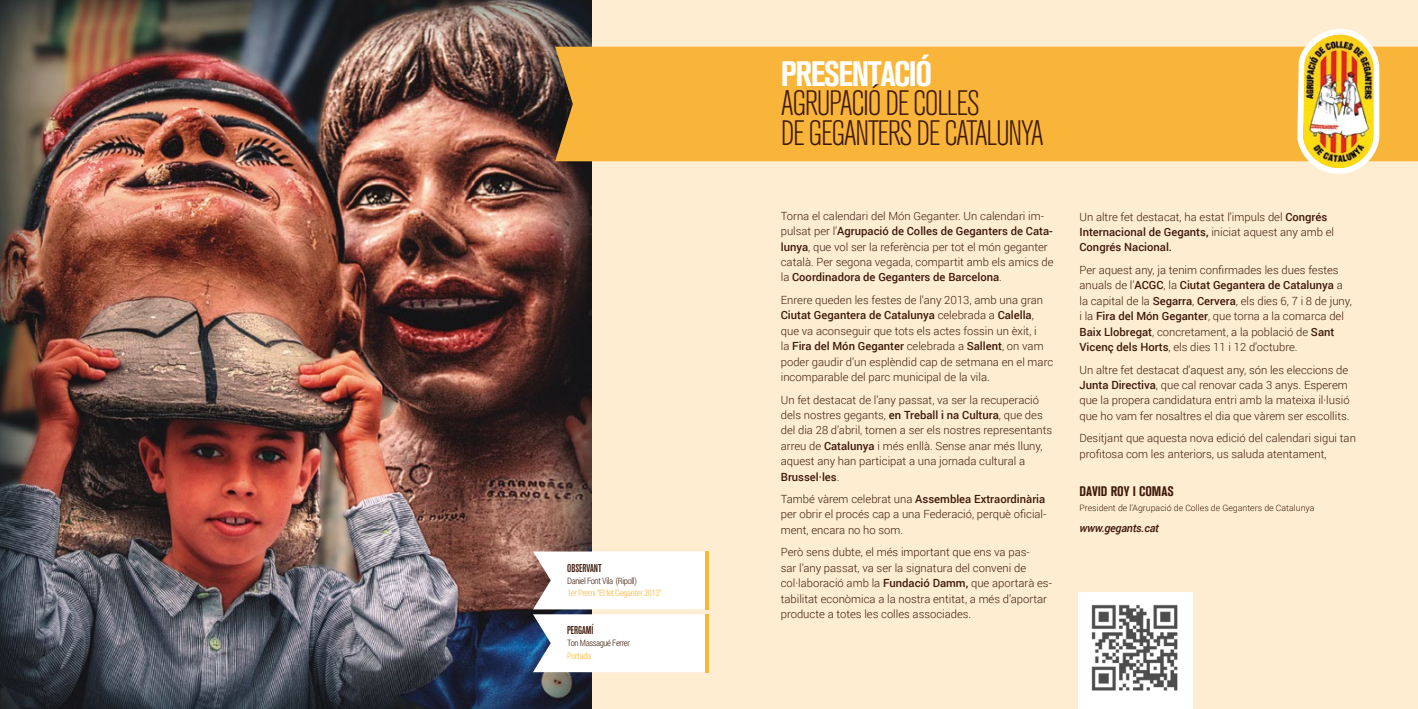
<style>
.page{position:relative;width:1418px;height:709px;background:#fff}
.page>*{position:absolute;margin:0;border:0;box-sizing:border-box;transform-origin:0 0}
.t1{font:300 condensed 35px/29.6px "Akzidenz Grotesk BQ";letter-spacing:-.04em;color:#3d190a}
.t2{font:700 condensed 35px "Akzidenz Grotesk BQ";letter-spacing:-.04em;color:#fff}
.t3{font:700 condensed 13.75px "Akzidenz Grotesk BQ";color:#3d190a}
.t4{font:300 11.25px/15.4px "Roboto";color:#3d190a}
.t5{font:11.25px "Akzidenz Grotesk BQ Md Cnd Alt";color:#3d190a}
.t6{font:italic 500 11.25px "Roboto";letter-spacing:-.02em;color:#3d190a}
.t7{font:300 8.75px "Roboto";color:#3d190a}
.t8{font:300 8.75px "Roboto Condensed";letter-spacing:-.04em;color:#3d190a}
.t9{font:300 8.75px "Roboto Condensed";letter-spacing:-.04em;color:#f9b53a}
.s1{font-weight:500}
</style>
<div class="page">
<div style="left:578px;top:0;width:839px;height:709px;background:#ffedd2"></div>
<img style="left:0;top:0;width:591px;height:709px">
<div style="left:555px;top:47px;width:862px;height:114px;background:#f9b53a"></div>
<svg style="left:533px;top:551px;width:176px;height:121px"></svg>
<div style="left:1078px;top:592px;width:114px;height:117px;background:#fff"></div>
<img style="left:1294px;top:28px;width:87px;height:146px">
<img style="left:1091px;top:604px;width:87px;height:87px">
<hr style="left:705px;top:551px;width:4px;height:58px;background:#f9b53a">
<hr style="left:705px;top:614px;width:4px;height:58px;background:#f9b53a">
<p class="t5" style="left:567px;top:561px;width:36px">OBSERVANT</p>
<p class="t8" style="left:567px;top:574px;width:71px">Daniel Font Vila (Ripoll)</p>
<p class="t9" style="left:567px;top:586px;width:96px">1er Premi “El fet Geganter 2013”</p>
<p class="t5" style="left:567px;top:624px;width:28px">PERGAMÍ</p>
<p class="t8" style="left:567px;top:637px;width:64px">Ton Massagué Ferrer</p>
<p class="t9" style="left:567px;top:649px;width:25px">Portada</p>
<h1 class="t2" style="left:780px;top:53px;width:153px">PRESENTACIÓ</h1>
<h1 class="t1" style="left:780px;top:89px;width:264px">AGRUPACIÓ DE COLLES<br>DE GEGANTERS DE CATALUNYA</h1>
<p class="t4" style="left:780px;top:208px;width:274px">Torna el calendari del Món Geganter. Un calendari im&shy;pulsat per l’<span class="s1">Agrupació de Colles de Geganters de Cata&shy;lunya</span>, que vol ser la referència per tot el món geganter català. Per segona vegada, compartit amb els amics de la <span class="s1">Coordinadora de Geganters de Barcelona</span>.</p>
<p class="t4" style="left:780px;top:292px;width:274px">Enrere queden les festes de l’any 2013, amb una gran <span class="s1">Ciutat Gegantera de Catalunya</span> celebrada a <span class="s1">Calella</span>, que va aconseguir que tots els actes fossin un èxit, i<br>la <span class="s1">Fira del Món Geganter</span> celebrada a <span class="s1">Sallent</span>, on vam poder gaudir d’un esplèndid cap de setmana en el marc incomparable del parc municipal de la vila.</p>
<p class="t4" style="left:780px;top:391px;width:273px">Un fet destacat de l’any passat, va ser la recuperació dels nostres gegants, <span class="s1">en Treball i na Cultura</span>, que des del dia 28 d’abril, tornen a ser els nostres representants arreu de <span class="s1">Catalunya</span> i més enllà. Sense anar més lluny, aquest any han participat a una jornada cultural a <span class="s1">Brussel·les</span>.</p>
<p class="t4" style="left:780px;top:491px;width:267px;text-align:justify">També vàrem celebrat una <span class="s1">Assemblea Extraordinària </span>per obrir el procés cap a una Federació, perquè oficial&shy;ment, encara no ho som.</p>
<p class="t4" style="left:780px;top:544px;width:272px">Però sens dubte, el més important que ens va pas-<br>sar l’any passat, va ser la signatura del conveni de col·laboració amb la <span class="s1">Fundació Damm,</span> que aportarà es&shy;tabilitat econòmica a la nostra entitat, a més d’aportar producte a totes les colles associades.</p>
<p class="t4" style="left:1079px;top:208px;width:256px">Un altre fet destacat, ha estat l’impuls del <span class="s1">Congrés<br>Internacional de Gegants,</span> iniciat aquest any amb el<br><span class="s1">Congrés Nacional.</span></p>
<p class="t4" style="left:1079px;top:262px;width:274px">Per aquest any, ja tenim confirmades les dues festes anuals de l’<span class="s1">ACGC</span>, la <span class="s1">Ciutat Gegantera de Catalunya</span> a la capital de la <span class="s1">Segarra</span>, <span class="s1">Cervera</span>, els dies 6, 7 i 8 de juny, i la <span class="s1">Fira del Món Geganter</span>, que torna a la comarca del <span class="s1">Baix Llobregat</span>, concretament, a la població de <span class="s1">Sant Vicenç dels Horts</span>, els dies 11 i 12 d’octubre.</p>
<p class="t4" style="left:1079px;top:361px;width:272px">Un altre fet destacat d’aquest any, són les eleccions de <span class="s1">Junta Directiva</span>, que cal renovar cada 3 anys. Esperem que la propera candidatura entri amb la mateixa il·lusió que ho vam fer nosaltres el dia que vàrem ser escollits.</p>
<p class="t4" style="left:1079px;top:430px;width:278px">Desitjant que aquesta nova edició del calendari sigui tan profitosa com les anteriors, us saluda atentament,</p>
<p class="t3" style="left:1079px;top:483px;width:96px">DAVID ROY I COMAS</p>
<p class="t7" style="left:1079px;top:501px;width:236px">President de l’Agrupació de Colles de Geganters de Catalunya</p>
<p class="t6" style="left:1079px;top:519px;width:81px">www.gegants.cat</p>
</div>
